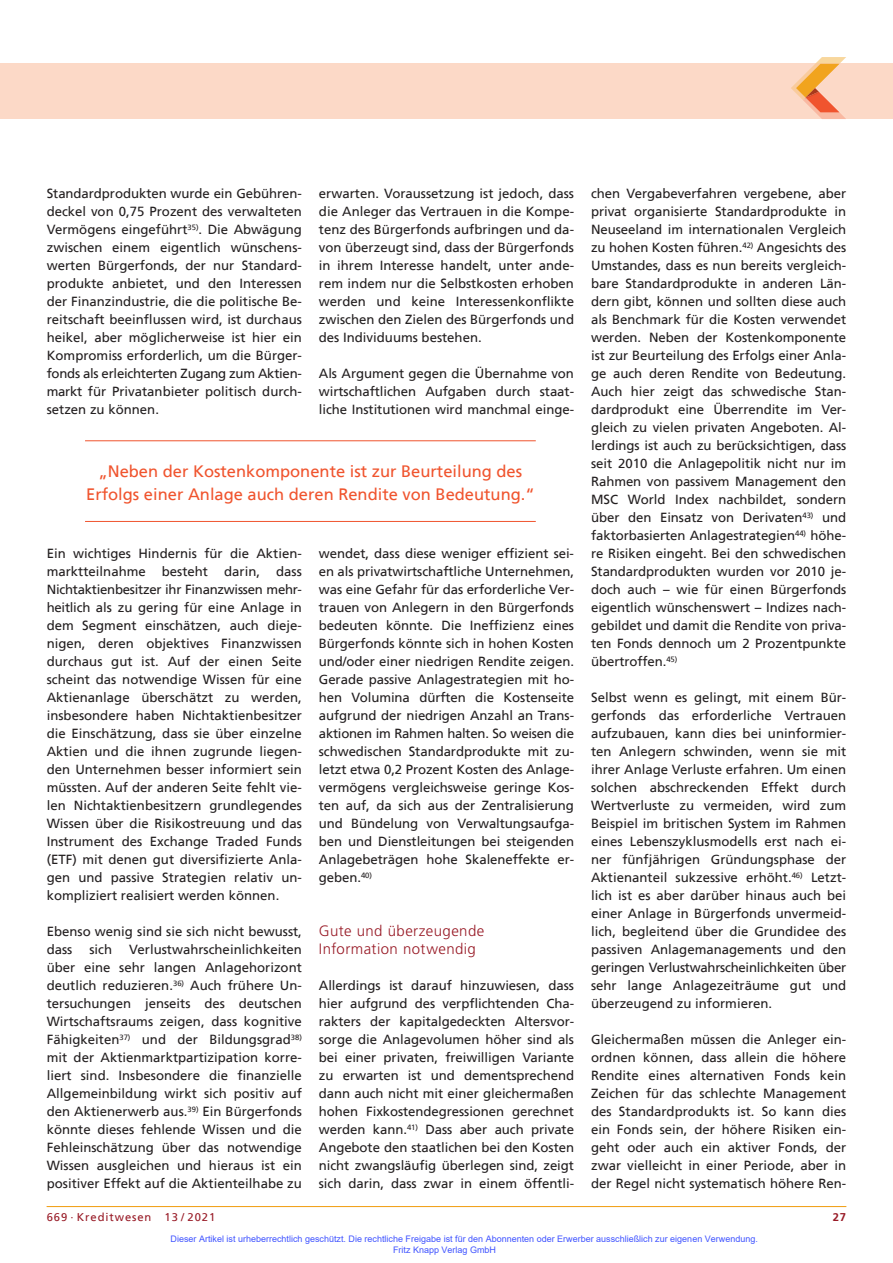
<style>
.page{position:relative;width:893px;height:1263px;background:#fff}
.page>*{position:absolute;margin:0;border:0;box-sizing:border-box;transform-origin:0 0}
.t1{font:16.5px/22.5px "Frutiger";color:#f0542e;text-align:center}
.t2{font:300 15px/18px "Frutiger";letter-spacing:.025em;color:#981a26}
.t3{font:13.2px/18px "Frutiger";color:#231f20;text-align:justify}
.t4{font:11.25px "Frutiger";letter-spacing:.08em;color:#981a26}
.t5{font:700 11.25px "Frutiger";color:#981a26}
.t6{font:9px/10.8px "Arial";color:#4054ff}
</style>
<div class="page">
<hr style="left:47px;top:1206px;width:799px;height:1px;background:#f1a31e">
<div style="left:0;top:64px;width:893px;height:55px;background:#fcd9c7"></div>
<svg style="left:791px;top:57px;width:55px;height:62px"></svg>
<hr style="left:85px;top:440px;width:451px;height:1px;background:#f0542e">
<hr style="left:85px;top:521px;width:451px;height:1px;background:#f0542e">
<p class="t3" style="left:47px;top:185px;width:257px">Standardprodukten wurde ein Gebühren&shy;deckel von 0,75 Prozent des verwalteten Vermögens eingeführt<sup>35)</sup>. Die Abwägung zwischen einem eigentlich wünschens&shy;werten Bürgerfonds, der nur Standard&shy;produkte anbietet, und den Interessen der Finanzindustrie, die die politische Be&shy;reitschaft beeinflussen wird, ist durchaus heikel, aber möglicherweise ist hier ein Kompromiss erforderlich, um die Bürger&shy;fonds als erleichterten Zugang zum Aktien&shy;markt für Privatanbieter politisch durch&shy;setzen zu können.</p>
<p class="t3" style="left:319px;top:185px;width:257px">erwarten. Voraussetzung ist jedoch, dass die Anleger das Vertrauen in die Kompe&shy;tenz des Bürgerfonds aufbringen und da&shy;von überzeugt sind, dass der Bürgerfonds in ihrem Interesse handelt, unter ande&shy;rem indem nur die Selbstkosten erhoben werden und keine Interessenkonflikte zwischen den Zielen des Bürgerfonds und des Individuums bestehen.</p>
<p class="t3" style="left:319px;top:365px;width:257px">Als Argument gegen die Übernahme von wirtschaftlichen Aufgaben durch staat&shy;liche Institutionen wird manchmal einge-</p>
<p class="t1" style="left:86px;top:461px;width:450px">„Neben der Kostenkomponente ist zur Beurteilung des<br>Erfolgs einer Anlage auch deren Rendite von Bedeutung.“</p>
<p class="t3" style="left:47px;top:545px;width:257px">Ein wichtiges Hindernis für die Aktien&shy;marktteilnahme besteht darin, dass Nichtaktienbesitzer ihr Finanzwissen mehr&shy;heitlich als zu gering für eine Anlage in dem Segment einschätzen, auch dieje&shy;nigen, deren objektives Finanzwissen durchaus gut ist. Auf der einen Seite scheint das notwendige Wissen für eine Aktienanlage überschätzt zu werden, insbesondere haben Nichtaktienbesitzer die Einschätzung, dass sie über einzelne Aktien und die ihnen zugrunde liegen&shy;den Unternehmen besser informiert sein müssten. Auf der anderen Seite fehlt vie&shy;len Nichtaktienbesitzern grundlegendes Wissen über die Risikostreuung und das Instrument des Exchange Traded Funds (ETF) mit denen gut diversifizierte Anla&shy;gen und passive Strategien relativ un&shy;kompliziert realisiert werden können.</p>
<p class="t3" style="left:47px;top:923px;width:257px">Ebenso wenig sind sie sich nicht bewusst, dass</p>
<p class="t3" style="left:47px;top:941px;width:257px;text-indent:82px">Verlustwahrscheinlichkeiten über eine sehr langen Anlagehorizont deutlich reduzieren.<sup>36)</sup> Auch frühere Un&shy;tersuchungen jenseits des deutschen Wirtschaftsraums zeigen, dass kognitive Fähigkeiten<sup>37)</sup> und der Bildungsgrad<sup>38) </sup>mit der Aktienmarktpartizipation korre&shy;liert sind. Insbesondere die finanzielle Allgemeinbildung wirkt sich positiv auf den Aktienerwerb aus.<sup>39)</sup> Ein Bürgerfonds könnte dieses fehlende Wissen und die Fehleinschätzung über das notwendige Wissen ausgleichen und hieraus ist ein positiver Effekt auf die Aktienteilhabe zu</p>
<p class="t3" style="left:89px;top:941px;width:24px">sich</p>
<p class="t3" style="left:319px;top:545px;width:257px">wendet, dass diese weniger effizient sei&shy;en als privatwirtschaftliche Unternehmen, was eine Gefahr für das erforderliche Ver&shy;trauen von Anlegern in den Bürgerfonds bedeuten könnte. Die Ineffizienz eines Bürgerfonds könnte sich in hohen Kosten und/oder einer niedrigen Rendite zeigen.<br>Gerade passive Anlagestrategien mit ho&shy;hen Volumina dürften die Kostenseite aufgrund der niedrigen Anzahl an Trans&shy;aktionen im Rahmen halten. So weisen die schwedischen Standardprodukte mit zu&shy;letzt etwa 0,2 Prozent Kosten des Anlage&shy;vermögens vergleichsweise geringe Kos&shy;ten auf, da sich aus der Zentralisierung und Bündelung von Verwaltungsaufga&shy;ben und Dienstleitungen bei steigenden Anlagebeträgen hohe Skaleneffekte er&shy;geben.<sup>40)</sup></p>
<p class="t2" style="left:319px;top:922px;width:167px">Gute und überzeugende<br>Information notwendig</p>
<p class="t3" style="left:319px;top:977px;width:257px">Allerdings ist darauf hinzuwiesen, dass hier aufgrund des verpflichtenden Cha&shy;rakters der kapitalgedeckten Altersvor&shy;sorge die Anlagevolumen höher sind als bei einer privaten, freiwilligen Variante zu erwarten ist und dementsprechend dann auch nicht mit einer gleichermaßen hohen Fixkostendegressionen gerechnet werden kann.<sup>41)</sup> Dass aber auch private Angebote den staatlichen bei den Kosten nicht zwangsläufig überlegen sind, zeigt sich darin, dass zwar in einem öffentli-</p>
<p class="t3" style="left:591px;top:185px;width:257px">chen Vergabeverfahren vergebene, aber privat organisierte Standardprodukte in Neuseeland im internationalen Vergleich zu hohen Kosten führen.<sup>42)</sup> Angesichts des Umstandes, dass es nun bereits vergleich&shy;bare Standardprodukte in anderen Län&shy;dern gibt, können und sollten diese auch als Benchmark für die Kosten verwendet werden. Neben der Kostenkomponente ist zur Beurteilung des Erfolgs einer Anla&shy;ge auch deren Rendite von Bedeutung.<br>Auch hier zeigt das schwedische Stan&shy;dardprodukt eine Überrendite im Ver&shy;gleich zu vielen privaten Angeboten. Al&shy;lerdings ist auch zu berücksichtigen, dass seit 2010 die Anlagepolitik nicht nur im Rahmen von passivem Management den MSC World Index nachbildet, sondern über den Einsatz von Derivaten<sup>43)</sup> und faktorbasierten Anlagestrategien<sup>44)</sup> höhe&shy;re Risiken eingeht. Bei den schwedischen Standardprodukten wurden vor 2010 je&shy;doch auch – wie für einen Bürgerfonds eigentlich wünschenswert – Indizes nach&shy;gebildet und damit die Rendite von priva&shy;ten Fonds dennoch um 2 Prozentpunkte übertroffen.<sup>45)</sup></p>
<p class="t3" style="left:591px;top:689px;width:257px">Selbst wenn es gelingt, mit einem Bür&shy;gerfonds das erforderliche Vertrauen aufzubauen, kann dies bei uninformier&shy;ten Anlegern schwinden, wenn sie mit ihrer Anlage Verluste erfahren. Um einen solchen abschreckenden Effekt durch Wertverluste zu vermeiden, wird zum Beispiel im britischen System im Rahmen eines Lebenszyklusmodells erst nach ei&shy;ner fünfjährigen Gründungsphase der Aktienanteil sukzessive erhöht.<sup>46)</sup> Letzt&shy;lich ist es aber darüber hinaus auch bei einer Anlage in Bürgerfonds unvermeid&shy;lich, begleitend über die Grundidee des passiven Anlagemanagements und den geringen Verlustwahrscheinlichkeiten über sehr lange Anlagezeiträume gut und überzeugend zu informieren.</p>
<p class="t3" style="left:591px;top:1031px;width:257px">Gleichermaßen müssen die Anleger ein&shy;ordnen können, dass allein die höhere Rendite eines alternativen Fonds kein Zeichen für das schlechte Management des Standardprodukts ist. So kann dies ein Fonds sein, der höhere Risiken ein&shy;geht oder auch ein aktiver Fonds, der zwar vielleicht in einer Periode, aber in der Regel nicht systematisch höhere Ren-</p>
<p class="t4" style="left:47px;top:1211px;width:170px">669 · Kreditwesen 13 / 2021</p>
<p class="t5" style="left:833px;top:1211px;width:15px">27</p>
<p class="t6" style="left:393px;top:1233px;width:366px;text-indent:-223px">Dieser Artikel ist urheberrechtlich geschützt. Die rechtliche Freigabe ist für den Abonnenten oder Erwerber ausschließlich zur eigenen Verwendung.<br>Fritz Knapp Verlag GmbH</p>
</div>
